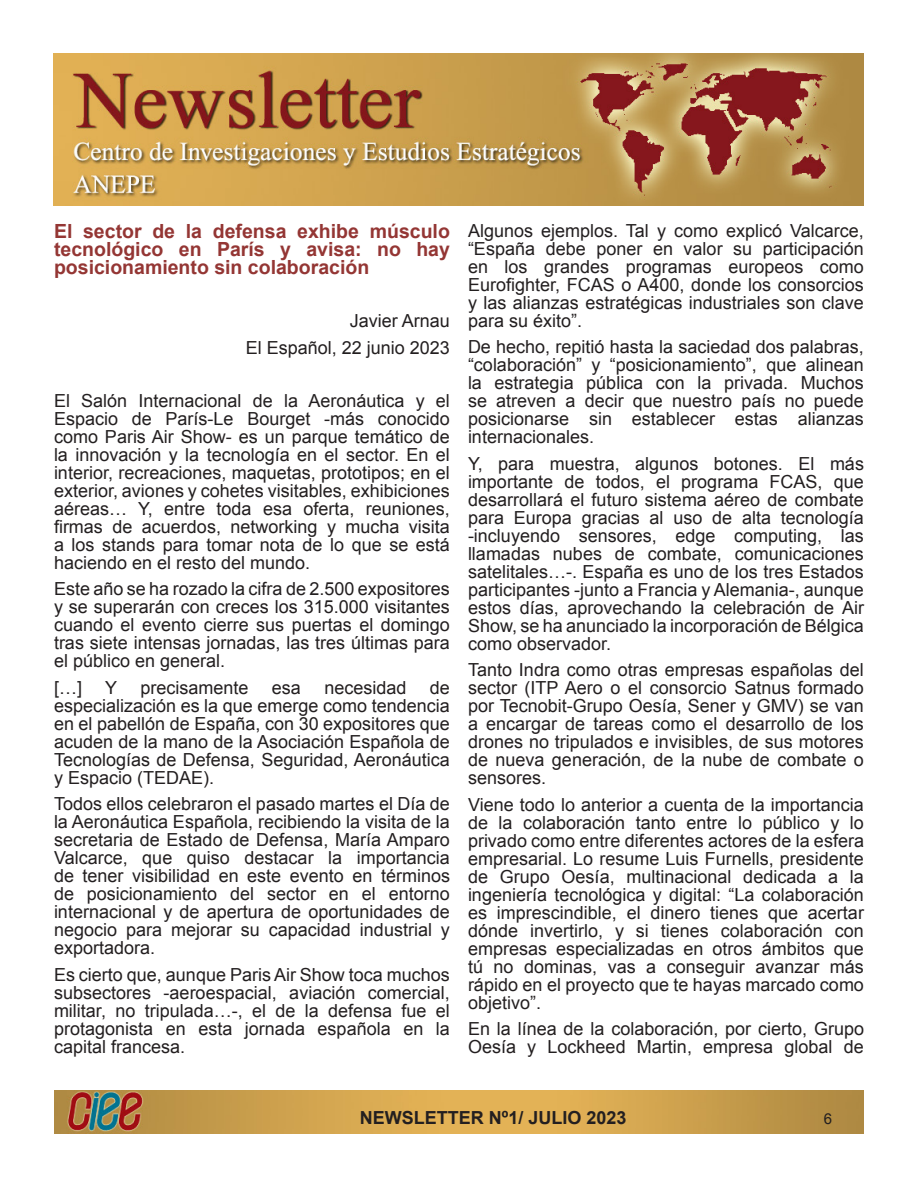
<style>
.page{position:relative;width:918px;height:1188px;background:#fff}
.page>*{position:absolute;margin:0;border:0;box-sizing:border-box;transform-origin:0 0}
.t1{font:700 19.5px/18px "Arial";color:#943634;text-align:justify}
.t2{font:18px/18px "Arial";color:#231f20;text-align:justify}
.t3{font:700 18px "Arial";color:#231f20}
.t4{font:15px "Arial";color:#231f20}
</style>
<div class="page">
<img style="left:54px;top:1090px;width:810px;height:43px">
<img style="left:53px;top:54px;width:811px;height:151px">
<p class="t1" style="left:54px;top:223px;width:397px">El sector de la defensa exhibe músculo tecnológico en París y avisa: no hay posicionamiento sin colaboración</p>
<p class="t2" style="left:350px;top:312px;width:102px">Javier Arnau</p>
<p class="t2" style="left:246px;top:338px;width:206px">El Español, 22 junio 2023</p>
<p class="t2" style="left:54px;top:391px;width:397px">El Salón Internacional de la Aeronáutica y el Espacio de París-Le Bourget -más conocido como Paris Air Show- es un parque temático de la innovación y la tecnología en el sector. En el interior, recreaciones, maquetas, prototipos; en el exterior, aviones y cohetes visitables, exhibiciones aéreas… Y, entre toda esa oferta, reuniones, firmas de acuerdos, networking y mucha visita a los stands para tomar nota de lo que se está haciendo en el resto del mundo.</p>
<p class="t2" style="left:54px;top:580px;width:397px">Este año se ha rozado la cifra de 2.500 expositores y se superarán con creces los 315.000 visitantes cuando el evento cierre sus puertas el domingo tras siete intensas jornadas, las tres últimas para el público en general.</p>
<p class="t2" style="left:54px;top:678px;width:30px">[…]</p>
<p class="t2" style="left:105px;top:678px;width:14px">Y</p>
<p class="t2" style="left:140px;top:678px;width:110px">precisamente</p>
<p class="t2" style="left:272px;top:678px;width:31px">esa</p>
<p class="t2" style="left:324px;top:678px;width:84px">necesidad</p>
<p class="t2" style="left:54px;top:678px;width:397px;text-indent:376px">de especialización es la que emerge como tendencia en el pabellón de España, con 30 expositores que acuden de la mano de la Asociación Española de Tecnologías de Defensa, Seguridad, Aeronáutica y Espacio (TEDAE).</p>
<p class="t2" style="left:54px;top:795px;width:398px">Todos ellos celebraron el pasado martes el Día de la Aeronáutica Española, recibiendo la visita de la secretaria de Estado de Defensa, María Amparo Valcarce, que quiso destacar la importancia de tener visibilidad en este evento en términos de posicionamiento del sector en el entorno internacional y de apertura de oportunidades de negocio para mejorar su capacidad industrial y exportadora.</p>
<p class="t2" style="left:54px;top:965px;width:397px">Es cierto que, aunque Paris Air Show toca muchos subsectores -aeroespacial, aviación comercial, militar, no tripulada…-, el de la defensa fue el protagonista en esta jornada española en la capital francesa.</p>
<p class="t2" style="left:468px;top:222px;width:397px">Algunos ejemplos. Tal y como explicó Valcarce, “España debe poner en valor su participación en los grandes programas europeos como Eurofighter, FCAS o A400, donde los consorcios y las alianzas estratégicas industriales son clave para su éxito”.</p>
<p class="t2" style="left:468px;top:338px;width:397px">De hecho, repitió hasta la saciedad dos palabras, “colaboración” y “posicionamiento”, que alinean la estrategia pública con la privada. Muchos se atreven a decir que nuestro país no puede posicionarse sin establecer estas alianzas internacionales.</p>
<p class="t2" style="left:468px;top:455px;width:398px">Y, para muestra, algunos botones. El más importante de todos, el programa FCAS, que desarrollará el futuro sistema aéreo de combate para Europa gracias al uso de alta tecnología -incluyendo sensores, edge computing, las llamadas nubes de combate, comunicaciones satelitales…-. España es uno de los tres Estados participantes -junto a Francia y Alemania-, aunque estos días, aprovechando la celebración de Air Show, se ha anunciado la incorporación de Bélgica como observador.</p>
<p class="t2" style="left:468px;top:661px;width:397px">Tanto Indra como otras empresas españolas del sector (ITP Aero o el consorcio Satnus formado por Tecnobit-Grupo Oesía, Sener y GMV) se van a encargar de tareas como el desarrollo de los drones no tripulados e invisibles, de sus motores de nueva generación, de la nube de combate o sensores.</p>
<p class="t2" style="left:468px;top:796px;width:398px">Viene todo lo anterior a cuenta de la importancia de la colaboración tanto entre lo público y lo privado como entre diferentes actores de la esfera empresarial. Lo resume Luis Furnells, presidente de Grupo Oesía, multinacional dedicada a la ingeniería tecnológica y digital: “La colaboración es imprescindible, el dinero tienes que acertar dónde invertirlo, y si tienes colaboración con empresas especializadas en otros ámbitos que tú no dominas, vas a conseguir avanzar más rápido en el proyecto que te hayas marcado como objetivo”.</p>
<p class="t2" style="left:468px;top:1020px;width:398px">En la línea de la colaboración, por cierto, Grupo<br>Oesía y Lockheed Martin, empresa global de</p>
<p class="t3" style="left:360px;top:1106px;width:268px">NEWSLETTER Nº1/ JULIO 2023</p>
<p class="t4" style="left:824px;top:1109px;width:10px">6</p>
</div>
